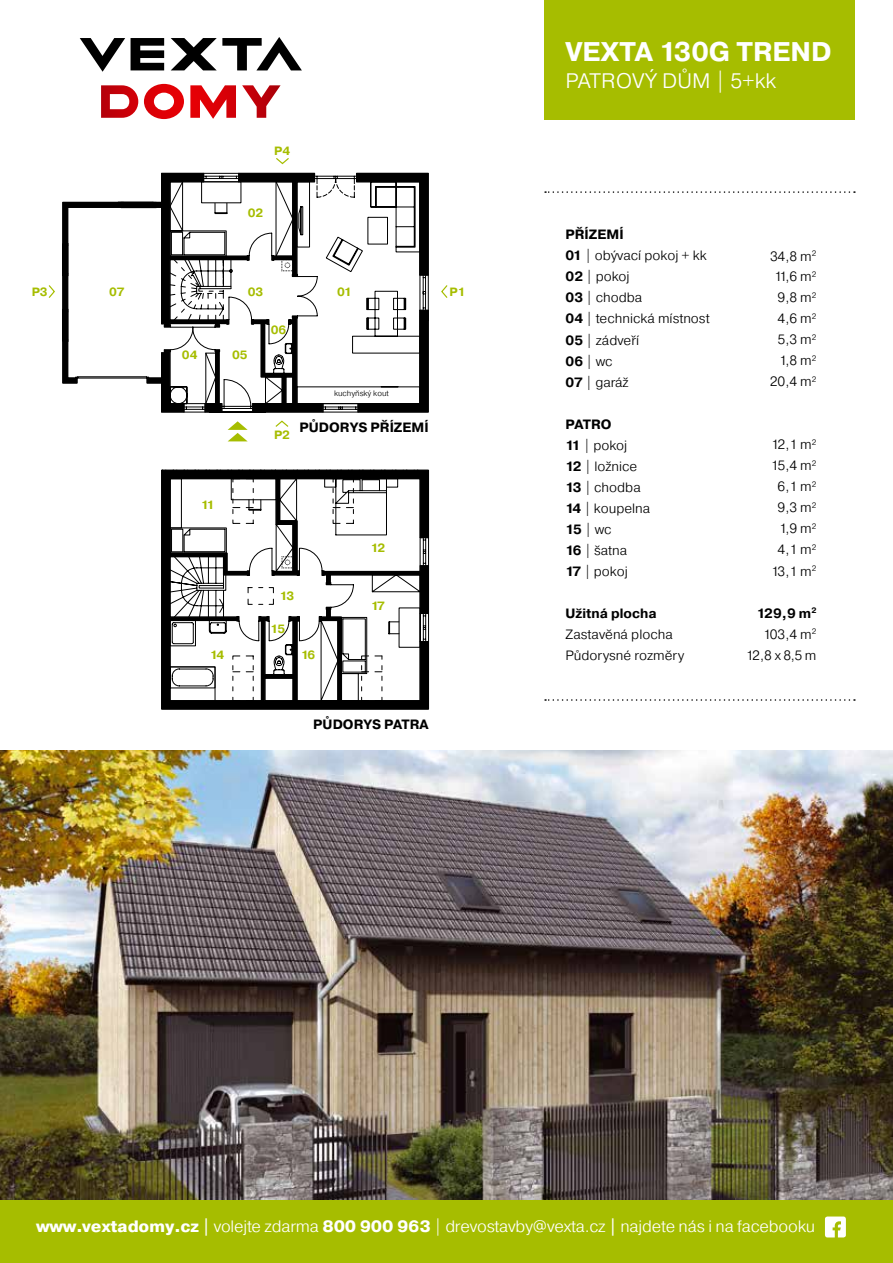
<style>
.page{position:relative;width:893px;height:1263px;background:#fff}
.page>*{position:absolute;margin:0;border:0;box-sizing:border-box;transform-origin:0 0}
.t1{font:700 27px "Pragmatica";color:#fff}
.t2{font:300 21px "Pragmatica";color:#fff}
.t3{font:300 16.5px "Pragmatica";letter-spacing:-.01em;color:#fff}
.t4{font:300 13.5px/21px "Pragmatica";color:#000}
.t5{font:700 13.5px "Pragmatica";color:#000}
.t6{font:700 12px "Pragmatica";letter-spacing:-.01em;color:#a6bd00}
.t7{font:300 7.95px "Pragmatica";color:#000}
.s1{font-weight:700}
.s2{font-weight:800}
</style>
<div class="page">
<div style="left:0;top:1199px;width:893px;height:64px;background:#a6bd00"></div>
<svg style="left:825px;top:1216px;width:21px;height:21px"></svg>
<svg style="left:190px;top:85px;width:46px;height:34px"></svg>
<svg style="left:144px;top:84px;width:40px;height:35px"></svg>
<svg style="left:101px;top:85px;width:37px;height:33px"></svg>
<svg style="left:242px;top:85px;width:39px;height:33px"></svg>
<svg style="left:131px;top:38px;width:33px;height:32px"></svg>
<svg style="left:80px;top:38px;width:45px;height:34px"></svg>
<svg style="left:171px;top:37px;width:131px;height:33px"></svg>
<div style="left:544px;top:0;width:311px;height:119px;background:#a6bd00"></div>
<svg style="left:545px;top:191px;width:310px;height:2px"></svg>
<svg style="left:545px;top:699px;width:310px;height:2px"></svg>
<img style="left:0;top:750px;width:893px;height:449px">
<svg style="left:161px;top:470px;width:268px;height:239px"></svg>
<svg style="left:170px;top:478px;width:229px;height:223px"></svg>
<svg style="left:63px;top:173px;width:366px;height:239px"></svg>
<hr style="left:118px;top:202px;width:35px;height:1px;background:#000">
<div style="left:63px;top:244px;width:5px;height:32px;background:#000"></div>
<div style="left:63px;top:309px;width:5px;height:32px;background:#000"></div>
<div style="left:121px;top:202px;width:35px;height:6px;background:#000"></div>
<svg style="left:276px;top:158px;width:13px;height:7px"></svg>
<svg style="left:275px;top:420px;width:14px;height:7px"></svg>
<svg style="left:228px;top:421px;width:20px;height:20px"></svg>
<svg style="left:441px;top:285px;width:7px;height:13px"></svg>
<svg style="left:48px;top:285px;width:7px;height:13px"></svg>
<svg style="left:215px;top:181px;width:205px;height:223px"></svg>
<p class="t6" style="left:274px;top:143px;width:18px">P4</p>
<p class="t6" style="left:248px;top:205px;width:17px">02</p>
<p class="t6" style="left:109px;top:284px;width:17px">07</p>
<p class="t6" style="left:248px;top:284px;width:17px">03</p>
<p class="t6" style="left:337px;top:284px;width:16px">01</p>
<p class="t6" style="left:32px;top:284px;width:18px">P3</p>
<p class="t6" style="left:450px;top:284px;width:18px">P1</p>
<p class="t6" style="left:182px;top:347px;width:17px">04</p>
<p class="t6" style="left:232px;top:347px;width:17px">05</p>
<p class="t6" style="left:271px;top:322px;width:17px">06</p>
<p class="t6" style="left:274px;top:427px;width:18px">P2</p>
<p class="t7" style="left:334px;top:389px;width:56px">kuchyňský kout</p>
<p class="t5" style="left:300px;top:419px;width:131px">PŮDORYS PŘÍZEMÍ</p>
<p class="t6" style="left:201px;top:497px;width:15px">11</p>
<p class="t6" style="left:210px;top:647px;width:15px">14</p>
<p class="t6" style="left:280px;top:588px;width:16px">13</p>
<p class="t6" style="left:271px;top:621px;width:16px">15</p>
<p class="t6" style="left:301px;top:647px;width:16px">16</p>
<p class="t6" style="left:371px;top:540px;width:16px">12</p>
<p class="t6" style="left:371px;top:598px;width:15px">17</p>
<p class="t5" style="left:313px;top:716px;width:117px">PŮDORYS PATRA</p>
<h1 class="t1" style="left:566px;top:35px;width:268px">VEXTA 130G TREND</h1>
<h2 class="t2" style="left:566px;top:68px;width:212px">PATROVÝ DŮM | 5+kk</h2>
<p class="t4" style="left:566px;top:224px;width:146px"><span class="s1">PŘÍZEMÍ<br>01</span> | obývací pokoj + kk<br><span class="s1">02</span> | pokoj<br><span class="s1">03</span> | chodba<br><span class="s1">04</span> | technická místnost<br><span class="s1">05</span> | zádveří<br><span class="s1">06</span> | wc<br><span class="s1">07</span> | garáž</p>
<p class="t4" style="left:566px;top:413px;width:86px"><span class="s1">PATRO<br>11</span> | pokoj<br><span class="s1">12</span> | ložnice<br><span class="s1">13</span> | chodba<br><span class="s1">14</span> | koupelna<br><span class="s1">15</span> | wc<br><span class="s1">16</span> | šatna<br><span class="s1">17</span> | pokoj</p>
<p class="t5" style="left:566px;top:604px;width:93px">Užitná plocha</p>
<p class="t4" style="left:566px;top:623px;width:120px">Zastavěná plocha<br>Půdorysné rozměry</p>
<p class="t4" style="left:770px;top:245px;width:48px;text-align:right">34,8 m<sup>2<br></sup>11,6 m<sup>2<br></sup>9,8 m<sup>2<br></sup>4,6 m<sup>2<br></sup>5,3 m<sup>2<br></sup>1,8 m<sup>2<br></sup>20,4 m<sup>2</sup></p>
<p class="t4" style="left:771px;top:434px;width:47px;text-align:right">12,1 m<sup>2<br></sup>15,4 m<sup>2<br></sup>6,1 m<sup>2<br></sup>9,3 m<sup>2<br></sup>1,9 m<sup>2<br></sup>4,1 m<sup>2<br></sup>13,1 m<sup>2</sup></p>
<p class="t4" style="left:746px;top:602px;width:72px;text-align:right"><span class="s1">129,9 m</span><sup>2<br></sup>103,4 m<sup>2<br></sup>12,8 x 8,5 m</p>
<p class="t3" style="left:36px;top:1216px;width:781px"><span class="s2">www.vextadomy.cz |</span> volejte zdarma <span class="s2">800 900 963</span> | drevostavby@vexta.cz <span class="s2">|</span> najdete nás i na facebooku</p>
</div>
